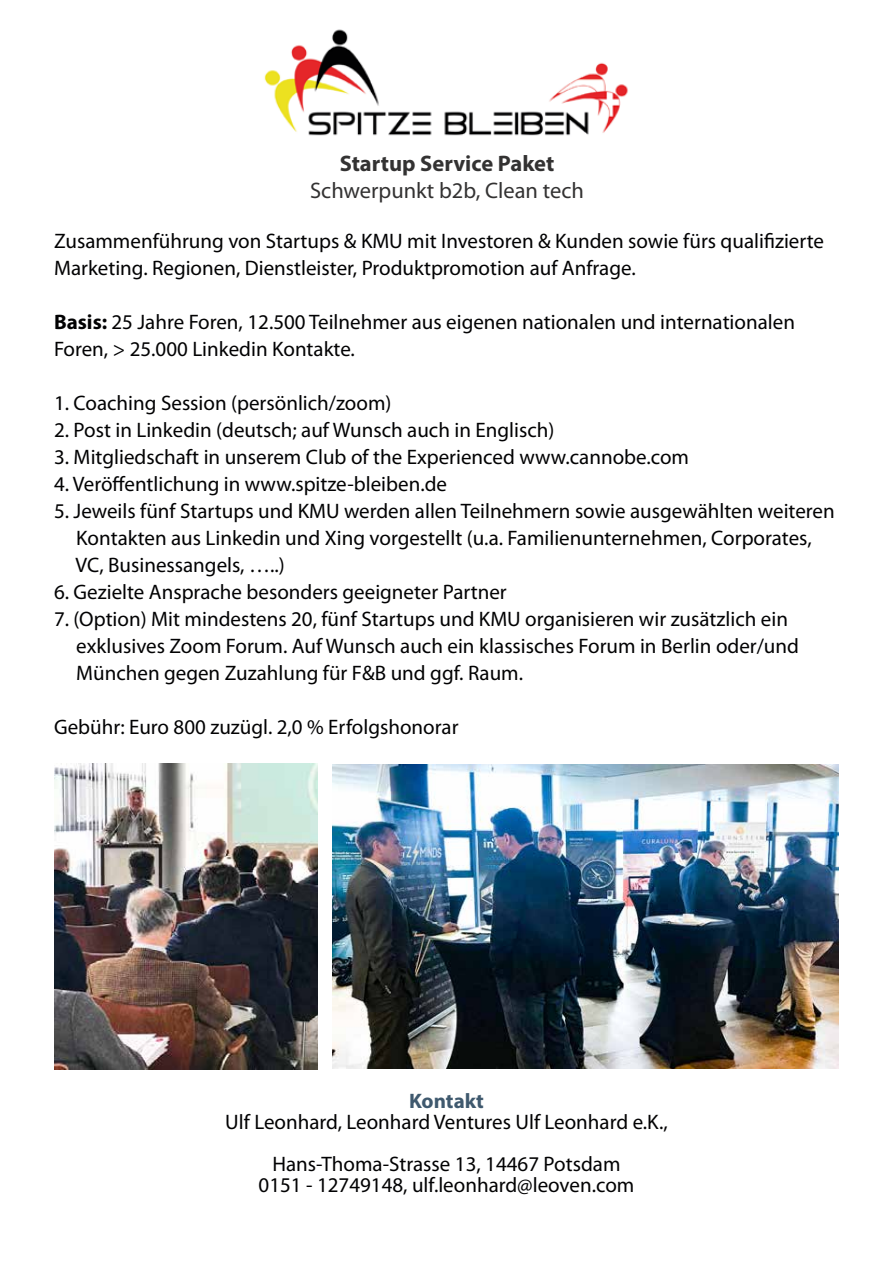
<style>
.page{position:relative;width:893px;height:1263px;background:#fff}
.page>*{position:absolute;margin:0;border:0;box-sizing:border-box;transform-origin:0 0}
.t1{font:22.5px "Myriad Pro";color:#333232}
.t2{font:700 22.5px "Myriad Pro";color:#333232}
.t3{font:21px/27px "Myriad Pro";color:#020203}
.t4{font:700 21px "Myriad Pro";color:#3f596e}
.s1{font-weight:700}
</style>
<div class="page">
<img style="left:264px;top:29px;width:364px;height:107px">
<img style="left:54px;top:763px;width:264px;height:306px">
<img style="left:333px;top:764px;width:506px;height:305px">
<p class="t2" style="left:340px;top:149px;width:216px">Startup Service Paket</p>
<p class="t1" style="left:310px;top:177px;width:275px">Schwerpunkt b2b, Clean tech</p>
<p class="t3" style="left:54px;top:227px;width:772px">Zusammenführung von Startups &amp; KMU mit Investoren &amp; Kunden sowie fürs qualifizierte<br>Marketing. Regionen, Dienstleister, Produktpromotion auf Anfrage.</p>
<p class="t3" style="left:54px;top:308px;width:742px"><span class="s1">Basis:</span> 25 Jahre Foren, 12.500 Teilnehmer aus eigenen nationalen und internationalen<br>Foren, &gt; 25.000 Linkedin Kontakte.</p>
<p class="t3" style="left:54px;top:389px;width:339px">1. Coaching Session (persönlich/zoom)</p>
<p class="t3" style="left:54px;top:416px;width:502px">2. Post in Linkedin (deutsch; auf Wunsch auch in Englisch)</p>
<p class="t3" style="left:54px;top:443px;width:637px">3. Mitgliedschaft in unserem Club of the Experienced www.cannobe.com</p>
<p class="t3" style="left:54px;top:470px;width:395px">4. Veröffentlichung in www.spitze-bleiben.de</p>
<p class="t3" style="left:76px;top:497px;width:761px;text-indent:-22px">5. Jeweils fünf Startups und KMU werden allen Teilnehmern sowie ausgewählten weiteren<br>Kontakten aus Linkedin und Xing vorgestellt (u.a. Familienunternehmen, Corporates,<br>VC, Businessangels, …..)</p>
<p class="t3" style="left:54px;top:578px;width:454px">6. Gezielte Ansprache besonders geeigneter Partner</p>
<p class="t3" style="left:76px;top:605px;width:724px;text-indent:-22px">7. (Option) Mit mindestens 20, fünf Startups und KMU organisieren wir zusätzlich ein exklusives Zoom Forum. Auf Wunsch auch ein klassisches Forum in Berlin oder/und<br>München gegen Zuzahlung für F&amp;B und ggf. Raum.</p>
<p class="t3" style="left:54px;top:713px;width:406px">Gebühr: Euro 800 zuzügl. 2,0 % Erfolgshonorar</p>
<p class="t4" style="left:409px;top:1087px;width:76px">Kontakt</p>
<p class="t3" style="left:225px;top:1101px;width:444px;line-height:42px;text-align:center">Ulf Leonhard, Leonhard Ventures Ulf Leonhard e.K.,<br>Hans-Thoma-Strasse 13, 14467 Potsdam</p>
<p class="t3" style="left:259px;top:1171px;width:377px">0151 - 12749148, ulf.leonhard@leoven.com</p>
</div>
